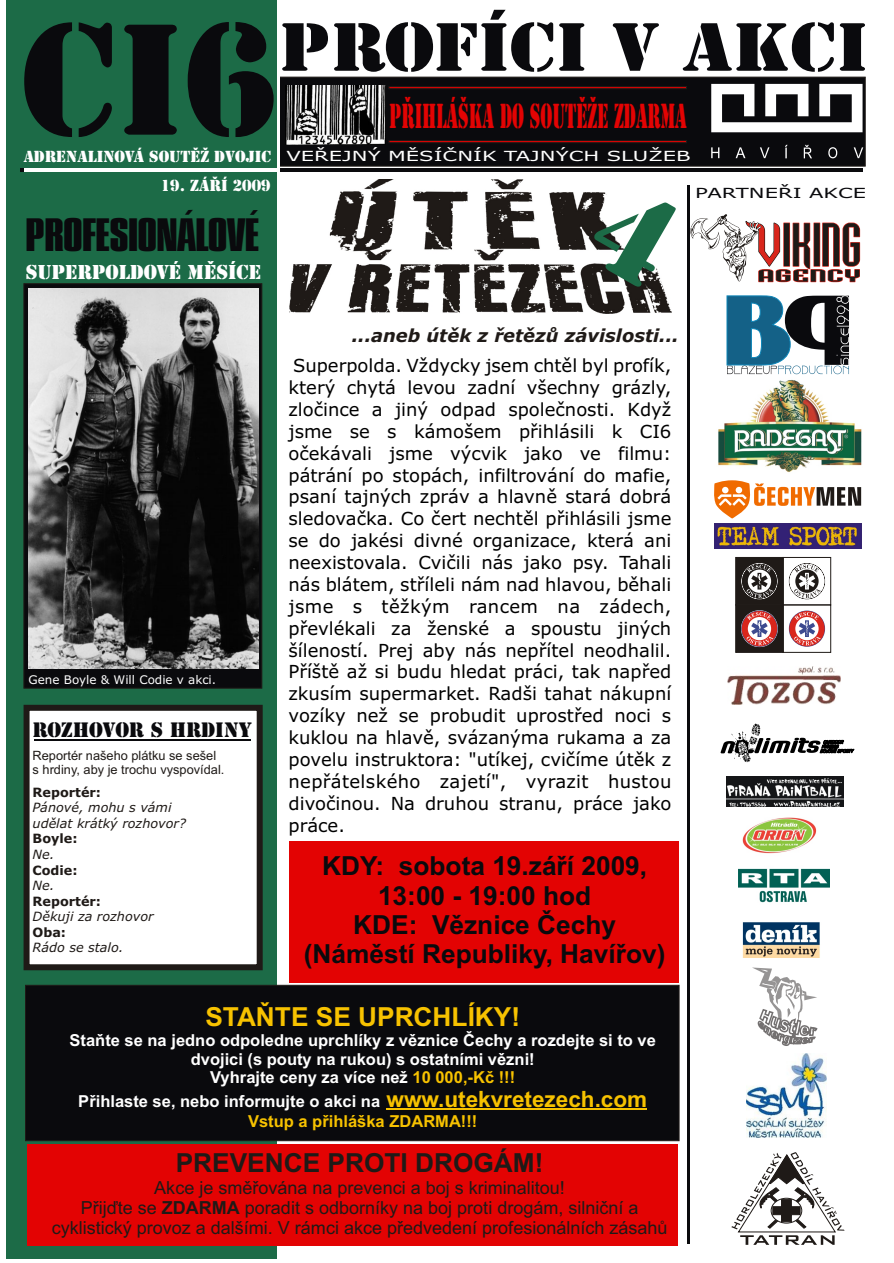
<style>
.page{position:relative;width:894px;height:1263px;background:#fff}
.page>*{position:absolute;margin:0;border:0;box-sizing:border-box;transform-origin:0 0}
.t1{font:147px "Stamp CE";color:#0a0a0d}
.t2{font:63.53px "Stamp CE";color:#0a0a0d;scale:1.11 1}
.t3{font:45.38px "Hardcore";color:#0a0a0d}
.t4{font:32.4px "Stamp CE";color:#e30303;scale:.52 1}
.t5{font:700 26.25px/29.3px "Arial";color:#0a0a0d;text-align:center}
.t6{font:700 26.25px "Arial";color:#1f1a17}
.t7{font:700 26.25px "Arial";color:#f7c200}
.t8{font:700 22.5px "Arial";color:#f7c200}
.t9{font:19.5px "Stamp CE";color:#0a0a0d}
.t10{font:18.75px "Stamp CE";color:#fff}
.t11{font:18px/21.9px "Verdana";color:#000;text-align:justify}
.t12{font:18px/20.1px "Arial";color:#1f1a17;text-align:center}
.t13{font:italic 700 17.92px "Verdana";color:#1f1a17}
.t14{font:700 16.5px/18.5px "Arial";color:#fff;text-align:center}
.t15{font:700 16.5px "Arial";color:#f7c200}
.t16{font:14.92px "Stamp CE";color:#fff}
.t17{font:13.95px "Verdana";color:#fff;scale:1.51 1}
.t18{font:13.95px "Verdana";color:#0a0a0d;scale:1.51 1}
.t19{font:italic 12.83px/15.5px "Verdana";color:#1f1a17}
.t20{font:12.83px/14.3px "Arial";color:#1f1a17}
.t21{font:700 12.83px "Verdana";color:#1f1a17}
.t22{font:11.93px "Verdana";color:#fff}
.s1{font-weight:700}
.s2{color:#f7c200}
</style>
<div class="page">
<div style="left:21px;top:77px;width:844px;height:89px;background:#0a0a0d;border:1px solid #1f1a17"></div>
<div style="left:389px;top:87px;width:297px;height:2px;background:#e30303;border:1px solid #1f1a17"></div>
<div style="left:389px;top:140px;width:297px;height:3px;background:#e30303;border:1px solid #1f1a17"></div>
<div style="left:0;top:0;width:280px;height:1257px;background:#fff"></div>
<div style="left:6px;top:0;width:271px;height:1258px;background:#1c6b47"></div>
<hr style="left:686px;top:186px;width:3px;height:1058px;background:#0a0a0d">
<div style="left:289px;top:841px;width:389px;height:142px;background:#e30303"></div>
<div style="left:25px;top:985px;width:654px;height:156px;background:#0a0a0d;border:1px solid #1f1a17"></div>
<img style="left:290px;top:179px;width:292px;height:134px">
<hr style="left:20px;top:168px;width:842px;height:4px;background:#0a0a0d">
<hr style="left:24px;top:168px;width:256px;height:4px;background:#fff">
<hr style="left:386px;top:1109px;width:261px;height:1px;background:#f7c200">
<div style="left:28px;top:1144px;width:650px;height:102px;background:#e30303"></div>
<svg style="left:711px;top:84px;width:151px;height:48px"></svg>
<svg style="left:711px;top:147px;width:8px;height:11px"></svg>
<svg style="left:735px;top:147px;width:10px;height:11px"></svg>
<svg style="left:760px;top:147px;width:9px;height:11px"></svg>
<svg style="left:803px;top:145px;width:8px;height:13px"></svg>
<svg style="left:853px;top:147px;width:10px;height:11px"></svg>
<svg style="left:785px;top:145px;width:2px;height:13px"></svg>
<svg style="left:828px;top:147px;width:9px;height:11px"></svg>
<svg style="left:714px;top:480px;width:146px;height:39px"></svg>
<svg style="left:731px;top:1152px;width:113px;height:93px"></svg>
<img style="left:726px;top:777px;width:116px;height:29px">
<img style="left:714px;top:524px;width:147px;height:25px">
<img style="left:718px;top:380px;width:144px;height:93px">
<div style="left:24px;top:705px;width:238px;height:265px;background:#fff;border:6px solid #1f1a17"></div>
<div style="left:24px;top:284px;width:238px;height:404px;background:#0a0a0d;border:1px solid #1f1a17"></div>
<img style="left:29px;top:288px;width:229px;height:380px">
<img style="left:286px;top:85px;width:99px;height:60px">
<hr style="left:34px;top:740px;width:216px;height:1px;background:#0a0a0d">
<svg style="left:720px;top:724px;width:133px;height:38px"></svg>
<svg style="left:753px;top:968px;width:65px;height:86px"></svg>
<div style="left:735px;top:605px;width:48px;height:47px;background:#1f1a17;border:1px solid #1f1a17"></div>
<div style="left:782px;top:605px;width:48px;height:47px;border:1px solid #1f1a17"></div>
<svg style="left:788px;top:611px;width:36px;height:36px"></svg>
<div style="left:789px;top:611px;width:35px;height:35px;background:#d9261c;border-radius:50%"></div>
<svg style="left:793px;top:612px;width:27px;height:33px"></svg>
<div style="left:735px;top:557px;width:48px;height:48px;background:#1f1a17;border:1px solid #1f1a17"></div>
<div style="left:782px;top:557px;width:48px;height:48px;border:1px solid #1f1a17"></div>
<svg style="left:741px;top:563px;width:36px;height:36px"></svg>
<svg style="left:788px;top:563px;width:36px;height:36px"></svg>
<svg style="left:741px;top:610px;width:36px;height:37px"></svg>
<img style="left:746px;top:1054px;width:80px;height:83px">
<img style="left:738px;top:818px;width:90px;height:139px">
<img style="left:727px;top:667px;width:113px;height:37px">
<svg style="left:582px;top:185px;width:277px;height:189px"></svg>
<h1 class="t1" style="left:21px;top:15px;width:256px">CI6</h1>
<p class="t16" style="left:24px;top:150px;width:249px">ADRENALINOVÁ SOUTÌŽ DVOJIC</p>
<p class="t16" style="left:161px;top:179px;width:111px">19. ZÁØÍ 2009</p>
<h3 class="t3" style="left:26px;top:210px;width:235px">PROFESIONÁLOVÉ</h3>
<p class="t10" style="left:26px;top:264px;width:237px">SUPERPOLDOVÉ MÌSÍCE</p>
<h2 class="t2" style="left:280px;top:19px;width:531px">PROFÍCI V AKCI</h2>
<h3 class="t4" style="left:389px;top:102px;width:573px">PØIHLÁŠKA DO SOUTÌŽE ZDARMA</h3>
<p class="t17" style="left:286px;top:151px;width:269px">VEØEJNÝ MÌSÍÈNÍK TAJNÝCH SLUŽEB</p>
<p class="t18" style="left:695px;top:187px;width:115px">PARTNEØI AKCE</p>
<p class="t22" style="left:29px;top:675px;width:189px">Gene Boyle &amp; Will Codie v akci.</p>
<p class="t9" style="left:33px;top:721px;width:221px">ROZHOVOR S HRDINY</p>
<p class="t20" style="left:33px;top:749px;width:193px">Reportér našeho plátku se sešel s hrdiny, aby je trochu vyspovídal.</p>
<p class="t21" style="left:33px;top:787px;width:70px">Reportér:</p>
<p class="t19" style="left:33px;top:801px;width:155px">Pánové, mohu s vámi udìlat krátký rozhovor?</p>
<p class="t21" style="left:33px;top:834px;width:46px">Boyle:</p>
<p class="t19" style="left:33px;top:848px;width:23px">Ne.</p>
<p class="t21" style="left:33px;top:865px;width:46px">Codie:</p>
<p class="t19" style="left:33px;top:879px;width:23px">Ne.</p>
<p class="t21" style="left:33px;top:896px;width:70px">Reportér:</p>
<p class="t19" style="left:33px;top:910px;width:122px">Dìkuji za rozhovor</p>
<p class="t21" style="left:33px;top:927px;width:35px">Oba:</p>
<p class="t19" style="left:33px;top:941px;width:92px">Rádo se stalo.</p>
<p class="t13" style="left:351px;top:329px;width:328px">...aneb útìk z øetìzù závislosti...</p>
<p class="t11" style="left:288px;top:356px;width:384px">Superpolda. Vždycky jsem chtìl byl profík, který chytá levou zadní všechny grázly, zloèince a jiný odpad spoleènosti. Když jsme se s kámošem pøihlásili k CI6 oèekávali jsme výcvik jako ve filmu: pátrání po stopách, infiltrování do mafie, psaní tajných zpráv a hlavnì stará dobrá sledovaèka. Co èert nechtìl pøihlásili jsme se do jakési divné organizace, která ani neexistovala. Cvièili nás jako psy. Tahali nás blátem, støíleli nám nad hlavou, bìhali jsme s tìžkým rancem na zádech, pøevlékali za ženské a spoustu jiných šíleností. Prej aby nás nepøítel neodhalil.<br>Pøíštì až si budu hledat práci, tak napøed zkusím supermarket. Radši tahat nákupní vozíky než se probudit uprostøed noci s kuklou na hlavì, svázanýma rukama a za povelu instruktora: "utíkej, cvièíme útìk z nepøátelského zajetí", vyrazit hustou divoèinou. Na druhou stranu, práce jako práce.</p>
<h3 class="t5" style="left:304px;top:854px;width:363px">KDY: sobota 19.záøí 2009,<br>13:00 - 19:00 hod<br>KDE: Vìznice Èechy (Námìstí Republiky, Havíøov)</h3>
<h3 class="t7" style="left:205px;top:1007px;width:316px">STAÒTE SE UPRCHLÍKY!</h3>
<p class="t14" style="left:70px;top:1033px;width:587px">Staòte se na jedno odpoledne uprchlíky z vìznice Èechy a rozdejte si to ve dvojici (s pouty na rukou) s ostatními vìzni!</p>
<p class="t14" style="left:78px;top:1093px;width:303px">Pøihlaste se, nebo informujte o akci na</p>
<h3 class="t6" style="left:176px;top:1153px;width:369px">PREVENCE PROTI DROGÁM!</h3>
<p class="t12" style="left:52px;top:1179px;width:617px">Akce je smìøována na prevenci a boj s kriminalitou!<br>Pøijïte se <span class="s1">ZDARMA</span> poradit s odborníky na boj proti drogám, silnièní a cyklistický provoz a dalšími. V rámci akce pøedvedení profesionálních zásahù</p>
<p class="t14" style="left:210px;top:1069px;width:306px">Vyhrajte ceny za více než <span class="s2">10 000,-Kè !!!</span></p>
<p class="t8" style="left:386px;top:1090px;width:262px">www.utekvretezech.com</p>
<p class="t15" style="left:248px;top:1115px;width:231px">Vstup a pøihláška ZDARMA!!!</p>
</div>
